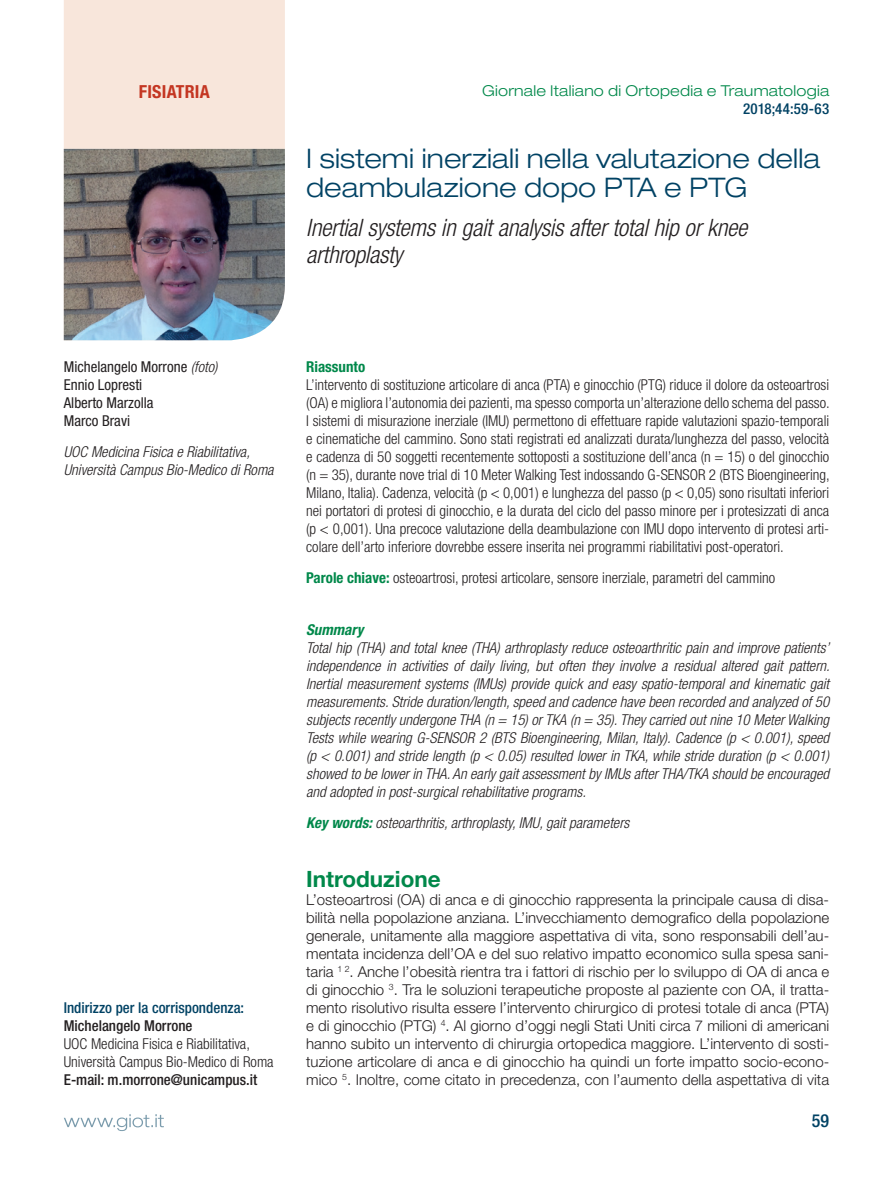
<style>
.page{position:relative;width:893px;height:1191px;background:#fff}
.page>*{position:absolute;margin:0;border:0;box-sizing:border-box;transform-origin:0 0}
.t1{font:300 expanded 27px/28.5px "Helvetica Neue LT Std";letter-spacing:.005em;color:#004264}
.t2{font:italic 300 condensed 24px/27px "Helvetica Neue LT Std";letter-spacing:-.01em;color:#231f20}
.t3{font:700 22.5px "Helvetica Neue LT Std";color:#00884a}
.t4{font:700 condensed 18px "Helvetica Neue LT Std";letter-spacing:.01em;color:#c43622}
.t5{font:500 condensed 18px "Helvetica Neue LT Std";color:#004264}
.t6{font:300 condensed 15px/18px "Helvetica Neue LT Std";color:#231f20;text-align:justify}
.t7{font:italic 300 condensed 15px/18px "Helvetica Neue LT Std";color:#231f20;text-align:justify}
.t8{font:300 15px/18px "Helvetica Neue LT Std";color:#231f20;text-align:justify}
.t9{font:condensed 15px/18px "Helvetica Neue LT Std";color:#231f20}
.t10{font:500 condensed 15px "Helvetica Neue LT Std";color:#231f20}
.t11{font:500 condensed 15px "Helvetica Neue LT Std";color:#004264}
.t12{font:300 expanded 15px "Helvetica Neue LT Std";letter-spacing:.015em;color:#00884a}
.t13{font:700 condensed 15px "Helvetica Neue LT Std";color:#00884a}
.t14{font:italic 700 condensed 15px "Helvetica Neue LT Std";color:#00884a}
.s1{font-weight:300;font-style:italic}
.s2{font-weight:700;color:#00884a}
</style>
<div class="page">
<div style="left:64px;top:0;width:221px;height:149px;background:#f8e6db"></div>
<svg style="left:64px;top:1114px;width:100px;height:17px"></svg>
<img style="left:64px;top:149px;width:221px;height:191px">
<p class="t4" style="left:139px;top:81px;width:72px">FISIATRIA</p>
<p class="t12" style="left:482px;top:81px;width:349px">Giornale Italiano di Ortopedia e Traumatologia</p>
<p class="t11" style="left:743px;top:99px;width:88px">2018;44:59-63</p>
<h1 class="t1" style="left:306px;top:144px;width:515px">I sistemi inerziali nella valutazione della deambulazione dopo PTA e PTG</h1>
<h2 class="t2" style="left:306px;top:215px;width:443px">Inertial systems in gait analysis after total hip or knee arthroplasty</h2>
<p class="t9" style="left:64px;top:358px;width:155px">Michelangelo Morrone <span class="s1">(foto)<br></span>Ennio Lopresti<br>Alberto Marzolla<br>Marco Bravi</p>
<p class="t7" style="left:64px;top:443px;width:211px">UOC Medicina Fisica e Riabilitativa,<br>Università Campus Bio-Medico di Roma</p>
<p class="t11" style="left:64px;top:998px;width:182px">Indirizzo per la corrispondenza:</p>
<p class="t10" style="left:64px;top:1016px;width:130px">Michelangelo Morrone</p>
<p class="t6" style="left:64px;top:1034px;width:211px">UOC Medicina Fisica e Riabilitativa,<br>Università Campus Bio-Medico di Roma</p>
<p class="t10" style="left:64px;top:1070px;width:195px">E-mail: m.morrone@unicampus.it</p>
<p class="t13" style="left:306px;top:358px;width:61px">Riassunto</p>
<p class="t6" style="left:306px;top:376px;width:525px">L’intervento di sostituzione articolare di anca (PTA) e ginocchio (PTG) riduce il dolore da osteoartrosi (OA) e migliora l’autonomia dei pazienti, ma spesso comporta un’alterazione dello schema del passo.<br>I sistemi di misurazione inerziale (IMU) permettono di effettuare rapide valutazioni spazio-temporali e cinematiche del cammino. Sono stati registrati ed analizzati durata/lunghezza del passo, velocità e cadenza di 50 soggetti recentemente sottoposti a sostituzione dell’anca (n = 15) o del ginocchio (n = 35), durante nove trial di 10 Meter Walking Test indossando G-SENSOR 2 (BTS Bioengineering, Milano, Italia). Cadenza, velocità (p &lt; 0,001) e lunghezza del passo (p &lt; 0,05) sono risultati inferiori nei portatori di protesi di ginocchio, e la durata del ciclo del passo minore per i protesizzati di anca (p &lt; 0,001). Una precoce valutazione della deambulazione con IMU dopo intervento di protesi arti&shy;colare dell’arto inferiore dovrebbe essere inserita nei programmi riabilitativi post-operatori.</p>
<p class="t6" style="left:306px;top:568px;width:471px"><span class="s2">Parole chiave:</span> osteoartrosi, protesi articolare, sensore inerziale, parametri del cammino</p>
<p class="t14" style="left:306px;top:620px;width:59px">Summary</p>
<p class="t7" style="left:306px;top:639px;width:525px">Total hip (THA) and total knee (THA) arthroplasty reduce osteoarthritic pain and improve patients’ independence in activities of daily living, but often they involve a residual altered gait pattern.<br>Inertial measurement systems (IMUs) provide quick and easy spatio-temporal and kinematic gait measurements. Stride duration/length, speed and cadence have been recorded and analyzed of 50 subjects recently undergone THA (n = 15) or TKA (n = 35). They carried out nine 10 Meter Walking Tests while wearing G-SENSOR 2 (BTS Bioengineering, Milan, Italy). Cadence (p &lt; 0.001), speed (p &lt; 0.001) and stride length (p &lt; 0.05) resulted lower in TKA, while stride duration (p &lt; 0.001) showed to be lower in THA. An early gait assessment by IMUs after THA/TKA should be encouraged and adopted in post-surgical rehabilitative programs.</p>
<p class="t7" style="left:306px;top:814px;width:325px"><span class="s2">Key words:</span> osteoarthritis, arthroplasty, IMU, gait parameters</p>
<h3 class="t3" style="left:306px;top:864px;width:136px">Introduzione</h3>
<p class="t8" style="left:306px;top:890px;width:525px">L’osteoartrosi (OA) di anca e di ginocchio rappresenta la principale causa di disa&shy;bilità nella popolazione anziana. L’invecchiamento demografico della popolazione generale, unitamente alla maggiore aspettativa di vita, sono responsabili dell’au&shy;mentata incidenza dell’OA e del suo relativo impatto economico sulla spesa sani&shy;taria <sup>1</sup> <sup>2</sup>. Anche l’obesità rientra tra i fattori di rischio per lo sviluppo di OA di anca e di ginocchio <sup>3</sup>. Tra le soluzioni terapeutiche proposte al paziente con OA, il tratta&shy;mento risolutivo risulta essere l’intervento chirurgico di protesi totale di anca (PTA) e di ginocchio (PTG) <sup>4</sup>. Al giorno d’oggi negli Stati Uniti circa 7 milioni di americani hanno subito un intervento di chirurgia ortopedica maggiore. L’intervento di sosti&shy;tuzione articolare di anca e di ginocchio ha quindi un forte impatto socio-econo&shy;mico <sup>5</sup>. Inoltre, come citato in precedenza, con l’aumento della aspettativa di vita</p>
<p class="t5" style="left:812px;top:1110px;width:19px">59</p>
</div>
